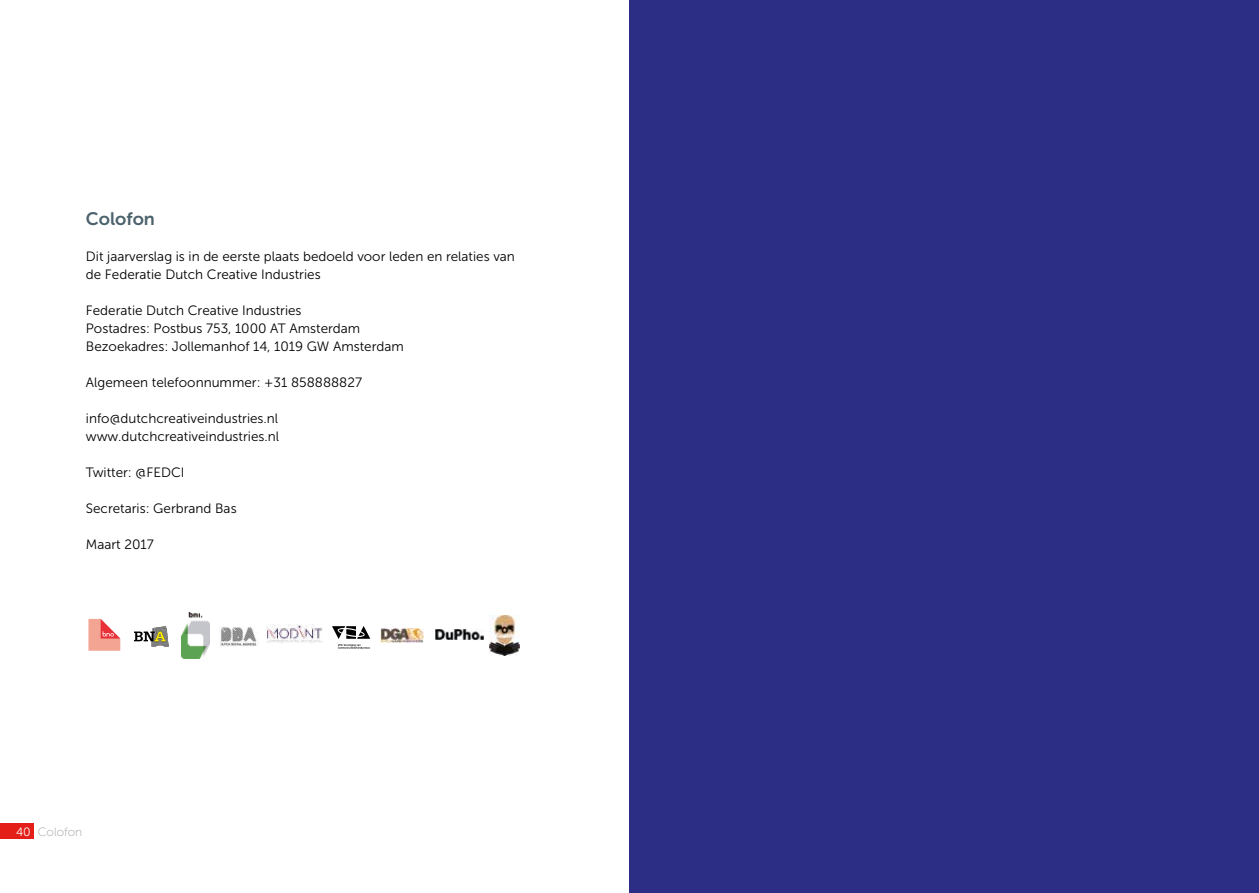
<style>
.page{position:relative;width:1259px;height:893px;background:#fff}
.page>*{position:absolute;margin:0;border:0;box-sizing:border-box;transform-origin:0 0}
.t1{font:18px "Museo Sans 700";color:#4c626c}
.t2{font:13.5px/18px "Museo Sans 300";color:#000}
.t3{font:12px "Museo Sans 100";color:#9d9d9c}
.s1{font-family:"Museo Sans 300";color:#fff}
</style>
<div class="page">
<svg style="left:88px;top:619px;width:32px;height:32px"></svg>
<svg style="left:134px;top:626px;width:35px;height:21px"></svg>
<img style="left:182px;top:613px;width:27px;height:45px">
<img style="left:219px;top:626px;width:38px;height:21px">
<img style="left:266px;top:624px;width:56px;height:19px">
<svg style="left:332px;top:626px;width:38px;height:23px"></svg>
<img style="left:381px;top:628px;width:42px;height:15px">
<img style="left:435px;top:629px;width:49px;height:11px">
<img style="left:489px;top:615px;width:30px;height:41px">
<div style="left:0;top:824px;width:33px;height:15px;background:#e41f17"></div>
<div style="left:629px;top:0;width:630px;height:893px;background:#2c2d84"></div>
<h1 class="t1" style="left:86px;top:208px;width:71px">Colofon</h1>
<p class="t2" style="left:86px;top:247px;width:430px">Dit jaarverslag is in de eerste plaats bedoeld voor leden en relaties van de Federatie Dutch Creative Industries</p>
<p class="t2" style="left:86px;top:301px;width:319px">Federatie Dutch Creative Industries<br>Postadres: Postbus 753, 1000 AT Amsterdam<br>Bezoekadres: Jollemanhof 14, 1019 GW Amsterdam</p>
<p class="t2" style="left:86px;top:373px;width:278px">Algemeen telefoonnummer: +31 858888827</p>
<p class="t2" style="left:86px;top:409px;width:195px">info@dutchcreativeindustries.nl www.dutchcreativeindustries.nl</p>
<p class="t2" style="left:86px;top:463px;width:100px">Twitter: @FEDCI</p>
<p class="t2" style="left:86px;top:499px;width:152px">Secretaris: Gerbrand Bas</p>
<p class="t2" style="left:86px;top:535px;width:69px">Maart 2017</p>
<p class="t3" style="left:16px;top:826px;width:68px"><span class="s1">40</span> Colofon</p>
</div>
